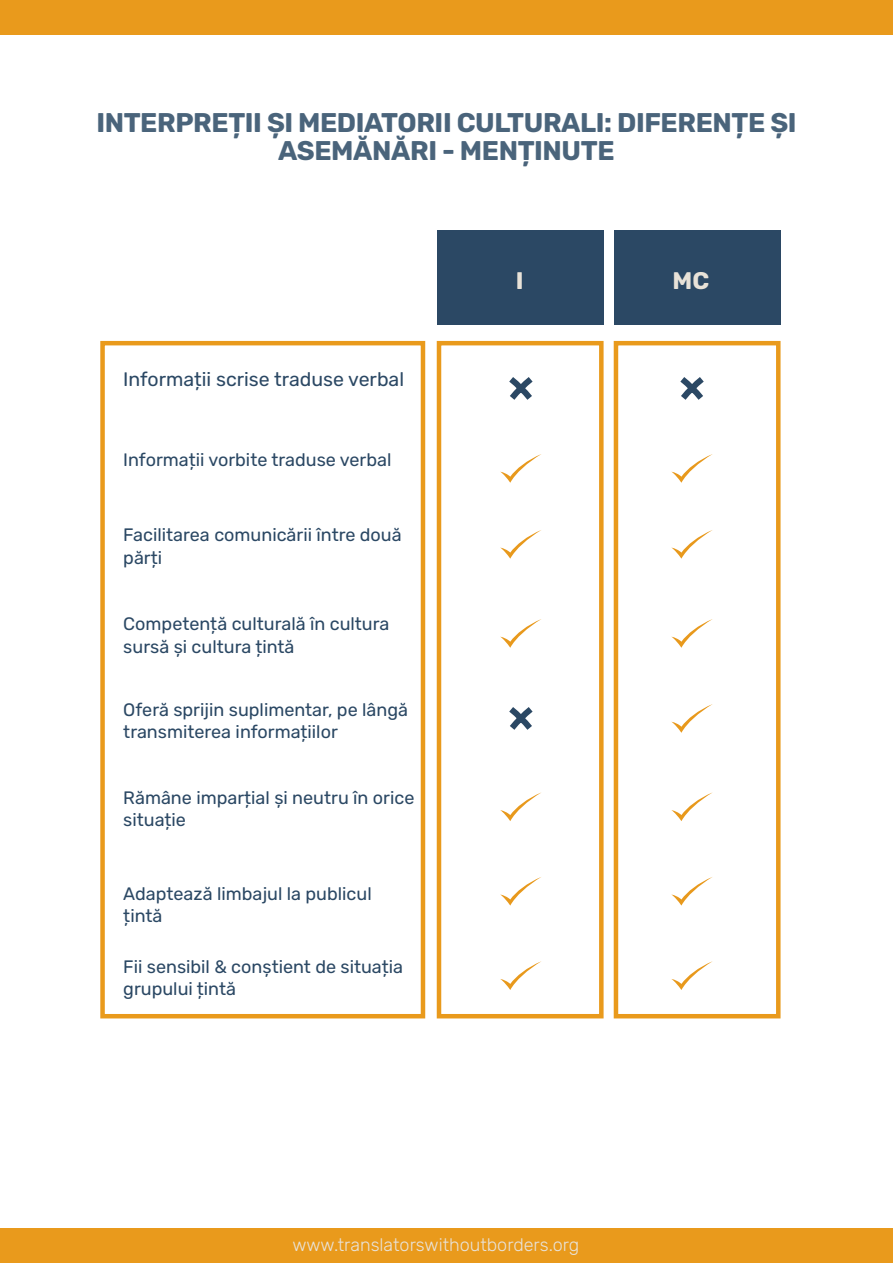
<style>
.page{position:relative;width:893px;height:1263px;background:#fff}
.page>*{position:absolute;margin:0;border:0;box-sizing:border-box;transform-origin:0 0}
.t1{font:700 27px/28.5px "Rubik";letter-spacing:-.015em;color:#4a647b;text-align:center}
.t2{font:700 24px "Rubik";color:#e8e2d8}
.t3{font:19.5px "Rubik";color:#2b4864}
.t4{font:18px/22.5px "Rubik";color:#2b4864}
.t5{font:300 18px "Rubik";color:#e8e2d8}
</style>
<div class="page">
<div style="left:0;top:1229px;width:893px;height:34px;background:#e99a1c"></div>
<svg style="left:613px;top:340px;width:168px;height:679px"></svg>
<svg style="left:436px;top:340px;width:168px;height:679px"></svg>
<svg style="left:100px;top:340px;width:326px;height:679px"></svg>
<div style="left:0;top:0;width:893px;height:34px;background:#e99a1c"></div>
<svg style="left:500px;top:454px;width:42px;height:29px"></svg>
<svg style="left:500px;top:530px;width:42px;height:29px"></svg>
<svg style="left:500px;top:619px;width:42px;height:29px"></svg>
<svg style="left:500px;top:792px;width:42px;height:29px"></svg>
<svg style="left:500px;top:877px;width:42px;height:28px"></svg>
<svg style="left:500px;top:961px;width:42px;height:29px"></svg>
<svg style="left:671px;top:454px;width:42px;height:29px"></svg>
<svg style="left:671px;top:530px;width:42px;height:29px"></svg>
<svg style="left:671px;top:619px;width:42px;height:29px"></svg>
<svg style="left:671px;top:792px;width:42px;height:29px"></svg>
<svg style="left:671px;top:877px;width:42px;height:28px"></svg>
<svg style="left:671px;top:961px;width:42px;height:29px"></svg>
<svg style="left:671px;top:704px;width:42px;height:29px"></svg>
<svg style="left:503px;top:371px;width:36px;height:35px"></svg>
<svg style="left:674px;top:371px;width:36px;height:35px"></svg>
<svg style="left:503px;top:701px;width:36px;height:35px"></svg>
<div style="left:614px;top:230px;width:166px;height:94px;background:#2b4864"></div>
<div style="left:437px;top:230px;width:167px;height:94px;background:#2b4864"></div>
<h1 class="t1" style="left:96px;top:109px;width:702px">INTERPREȚII ȘI MEDIATORII CULTURALI: DIFERENȚE ȘI<br>ASEMĂNĂRI - MENȚINUTE</h1>
<p class="t3" style="left:123px;top:369px;width:282px">Informații scrise traduse verbal</p>
<p class="t4" style="left:123px;top:448px;width:270px">Informații vorbite traduse verbal</p>
<p class="t4" style="left:123px;top:524px;width:280px">Facilitarea comunicării între două părți</p>
<p class="t4" style="left:123px;top:613px;width:268px">Competență culturală în cultura sursă și cultura țintă</p>
<p class="t4" style="left:123px;top:698px;width:286px">Oferă sprijin suplimentar, pe lângă transmiterea informațiilor</p>
<p class="t4" style="left:123px;top:787px;width:293px">Rămâne imparțial și neutru în orice situație</p>
<p class="t4" style="left:123px;top:882px;width:250px">Adaptează limbajul la publicul țintă</p>
<p class="t4" style="left:123px;top:956px;width:281px">Fii sensibil &amp; conștient de situația grupului țintă</p>
<h2 class="t2" style="left:516px;top:267px;width:9px">I</h2>
<h2 class="t2" style="left:673px;top:267px;width:38px">MC</h2>
<p class="t5" style="left:292px;top:1235px;width:288px">www.translatorswithoutborders.org</p>
</div>
